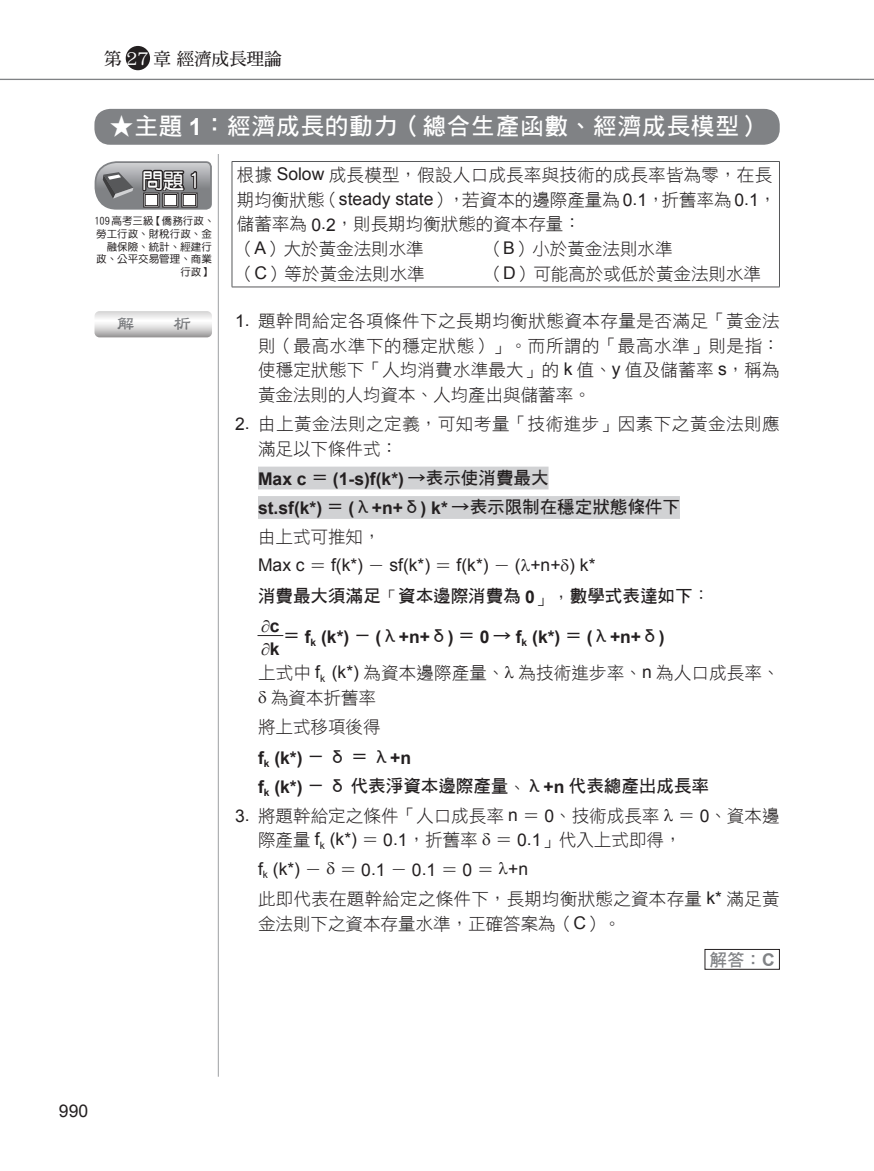
<style>
.page{position:relative;width:874px;height:1171px;background:#fff}
.page>*{position:absolute;margin:0;border:0;box-sizing:border-box;transform-origin:0 0}
.t1{font:23.62px "DF Hei W7 WIN BF";letter-spacing:.035em;color:#fff}
.t2{font:21px "DF Yuan W7 WIN BF";color:#fff}
.t3{font:17.5px/24.5px "DF Hei W3 WIN BF";letter-spacing:.005em;color:#231f20}
.t4{font:700 17.5px/29.4px "Arial";color:#231f20}
.t5{font:17.5px "DF Hei W7 WIN BF";color:#231f20}
.t6{font:17.5px "Arial";color:#231f20}
.t7{font:17.5px/24.5px "DF Hei W3 WIN BF";letter-spacing:.03em;color:#231f20}
.t8{font:17.5px "DF Ming W7 WINP BF";color:#231f20}
.t9{font:17.5px "DF Hei W7 WIN BF";color:#808285}
.t10{font:17.5px "DF Li Shu W7 HK BF";color:#808285}
.t11{font:10.5px/12.6px "DF Yuan W5 WIN BF";color:#231f20;text-align:right}
.s1{color:#fff}
.s2{font-family:"Arial";font-weight:700}
.s3{font-family:"Arial"}
.s4{font-family:"DF Hei W7 WIN BF";font-weight:400}
.s5{font-family:"DF Hei W3 WIN BF"}
</style>
<div class="page">
<hr style="left:218px;top:104px;width:1px;height:972px;background:#9d9fa2">
<hr style="left:0;top:79px;width:858px;height:1px;background:#808285">
<svg style="left:858px;top:79px;width:15px;height:1px"></svg>
<div style="left:126px;top:46px;width:24px;height:24px;background:#231f20;border-radius:50%"></div>
<div style="left:258px;top:467px;width:290px;height:22px;background:#d1d2d4"></div>
<div style="left:258px;top:496px;width:421px;height:23px;background:#d1d2d4"></div>
<hr style="left:231px;top:161px;width:548px;height:1px;background:#57585a">
<hr style="left:231px;top:162px;width:1px;height:125px;background:#57585a">
<hr style="left:778px;top:162px;width:1px;height:125px;background:#57585a">
<hr style="left:231px;top:287px;width:548px;height:1px;background:#57585a">
<svg style="left:257px;top:635px;width:26px;height:1px"></svg>
<div style="left:704px;top:949px;width:75px;height:20px;border:1px solid #231f20"></div>
<svg style="left:94px;top:161px;width:118px;height:49px;background:#89898b"></svg>
<div style="left:145px;top:194px;width:13px;height:12px;border:1px solid #231f20"></div>
<svg style="left:94px;top:311px;width:118px;height:26px"></svg>
<div style="left:94px;top:104px;width:685px;height:49px;background:#fff"></div>
<div style="left:94px;top:109px;width:685px;height:36px;background:#808285;border-radius:16px"></div>
<p class="t8" style="left:104px;top:50px;width:179px">第 <span class="s1">27</span> 章 經濟成長理論</p>
<h1 class="t1" style="left:110px;top:114px;width:654px">★主題 <span class="s2">1</span>：經濟成長的動力（總合生產函數、經濟成長模型）</h1>
<p class="t2" style="left:142px;top:170px;width:59px">問題 1</p>
<p class="t11" style="left:94px;top:215px;width:122px">109高考三級【僑務行政、勞工行政、財稅行政、金融保險、統計、經建行<br>政、公平交易管理、商業行政】</p>
<p class="t10" style="left:117px;top:315px;width:75px">解　　析</p>
<p class="t3" style="left:237px;top:163px;width:540px">根據 <span class="s3">Solow</span> 成長模型，假設人口成長率與技術的成長率皆為零，在長期均衡狀態（<span class="s3">steady state</span>），若資本的邊際產量為 <span class="s3">0.1</span>，折舊率為 <span class="s3">0.1</span>，儲蓄率為 <span class="s3">0.2</span>，則長期均衡狀態的資本存量：<br>（<span class="s3">A</span>）大於黃金法則水準</p>
<p class="t3" style="left:485px;top:236px;width:188px">（<span class="s3">B</span>）小於黃金法則水準</p>
<p class="t3" style="left:237px;top:261px;width:189px">（<span class="s3">C</span>）等於黃金法則水準</p>
<p class="t3" style="left:485px;top:261px;width:277px">（<span class="s3">D</span>）可能高於或低於黃金法則水準</p>
<p class="t3" style="left:258px;top:308px;width:523px;text-align:justify;text-indent:-23px"><span class="s3">1.</span> 題幹問給定各項條件下之長期均衡狀態資本存量是否滿足「黃金法則（最高水準下的穩定狀態）」。而所謂的「最高水準」則是指：使穩定狀態下「人均消費水準最大」的 <span class="s3">k</span> 值、<span class="s3">y</span> 值及儲蓄率 <span class="s3">s</span>，稱為黃金法則的人均資本、人均產出與儲蓄率。</p>
<p class="t7" style="left:258px;top:411px;width:523px;text-indent:-23px"><span class="s3">2.</span> 由上黃金法則之定義，可知考量「技術進步」因素下之黃金法則應滿足以下條件式：</p>
<p class="t4" style="left:258px;top:464px;width:423px">Max c <span class="s4">＝</span> (1-s)f(k*) <span class="s4">→表示使消費最大<br></span>st.sf(k*) <span class="s4">＝</span> (<span class="s4">λ</span>+n+<span class="s4">δ</span>) k* <span class="s4">→表示限制在穩定狀態條件下</span></p>
<p class="t3" style="left:258px;top:524px;width:124px">由上式可推知，</p>
<p class="t6" style="left:258px;top:554px;width:339px">Max c <span class="s5">＝</span> f(k*) <span class="s5">－</span> sf(k*) <span class="s5">＝</span> f(k*) <span class="s5">－</span> ( +n+ ) k*</p>
<p class="t5" style="left:258px;top:587px;width:453px">消費最大須滿足<span class="s5">「</span>資本邊際消費為 <span class="s2">0</span><span class="s5">」，</span>數學式表達如下<span class="s5">：</span></p>
<p class="t4" style="left:261px;top:615px;width:20px;line-height:23.1px">∂c ∂k</p>
<p class="t4" style="left:283px;top:623px;width:383px"><span class="s4">＝</span> f<sub>k</sub> (k*) <span class="s4">－</span> (<span class="s4">λ</span>+n+<span class="s4">δ</span>) <span class="s4">＝</span> 0 <span class="s4">→</span> f<sub>k</sub> (k*) <span class="s4">＝</span> (<span class="s4">λ</span>+n+<span class="s4">δ</span>)</p>
<p class="t3" style="left:271px;top:661px;width:509px;text-indent:-13px">上式中 <span class="s3">f</span><sub>k</sub> <span class="s3">(k*)</span> 為資本邊際產量、 為技術進步率、<span class="s3">n</span> 為人口成長率、為資本折舊率</p>
<p class="t3" style="left:258px;top:715px;width:124px">將上式移項後得</p>
<p class="t4" style="left:258px;top:743px;width:154px">f<sub>k</sub> (k*) <span class="s4">－ δ ＝ λ</span>+n</p>
<p class="t5" style="left:258px;top:777px;width:452px"><span class="s2">f</span><sub>k</sub> <span class="s2">(k*)</span> － δ 代表淨資本邊際產量<span class="s5">、</span>λ<span class="s2">+n</span> 代表總產出成長率</p>
<p class="t3" style="left:258px;top:803px;width:523px;text-indent:-23px"><span class="s3">3.</span> 將題幹給定之條件「人口成長率 <span class="s3">n</span> ＝ <span class="s3">0</span>、技術成長率 ＝ <span class="s3">0</span>、資本邊際產量 <span class="s3">f</span><sub>k</sub> <span class="s3">(k*)</span> ＝ <span class="s3">0.1</span>，折舊率 ＝ <span class="s3">0.1</span>」代入上式即得，</p>
<p class="t6" style="left:258px;top:857px;width:271px">f<sub>k</sub> (k*) <span class="s5">－ ＝</span> 0.1 <span class="s5">－</span> 0.1 <span class="s5">＝</span> 0 <span class="s5">＝</span> +n</p>
<p class="t3" style="left:258px;top:887px;width:523px">此即代表在題幹給定之條件下，長期均衡狀態之資本存量 <span class="s3">k*</span> 滿足黃金法則下之資本存量水準，正確答案為（<span class="s3">C</span>）。</p>
<p class="t9" style="left:709px;top:950px;width:67px">解答：<span class="s2">C</span></p>
<p class="t6" style="left:59px;top:1099px;width:31px">990</p>
</div>
